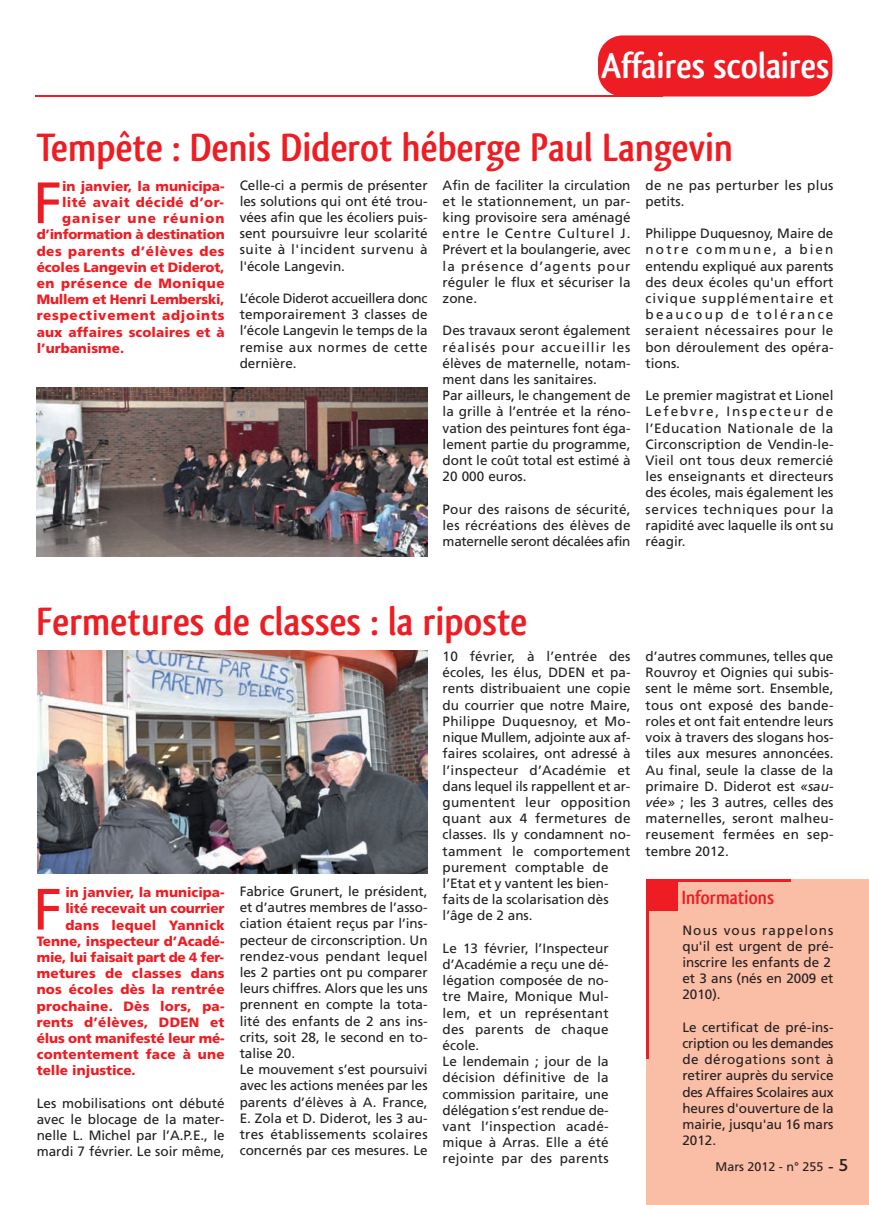
<style>
.page{position:relative;width:869px;height:1205px;background:#fff}
.page>*{position:absolute;margin:0;border:0;box-sizing:border-box;transform-origin:0 0}
.t1{font:58.25px "Frutiger";color:#ee1d23}
.t2{font:700 41.25px "Qlassik";color:#ee1d23}
.t3{font:700 37.5px "Qlassik";color:#fff}
.t4{font:700 20px "Qlassik";color:#ee1d23}
.t5{font:13.5px/16.2px "Frutiger";color:#231f20;text-align:justify}
.t6{font:900 13.5px "Frutiger";color:#ee1d23}
.t7{font:900 13.5px "Frutiger";letter-spacing:.02em;color:#ee1d23}
.t8{font:900 13.5px "Frutiger";letter-spacing:.045em;color:#ee1d23}
.t9{font:13.5px/16.2px "Frutiger";letter-spacing:.02em;color:#231f20}
.t10{font:900 13.5px "Frutiger";letter-spacing:-.02em;color:#ee1d23}
.t11{font:900 13.5px "Frutiger";letter-spacing:.055em;color:#ee1d23}
.t12{font:900 13.5px "Frutiger";letter-spacing:.03em;color:#ee1d23}
.t13{font:900 13.5px "Frutiger";letter-spacing:.085em;color:#ee1d23}
.t14{font:12.5px "Frutiger";color:#231f20}
.s1{font-style:italic}
.s2{font-family:"Gill Sans";font-size:15px}
.s3{font-family:"Gill Sans";font-size:17.5px}
</style>
<div class="page">
<div style="left:597px;top:35px;width:235px;height:62px;background:#ee1d23;border-radius:25px"></div>
<hr style="left:36px;top:95px;width:626px;height:2px;background:#ee1d23">
<img style="left:36px;top:387px;width:391px;height:169px">
<div style="left:646px;top:879px;width:222px;height:326px;background:#fabda6"></div>
<div style="left:646px;top:879px;width:31px;height:31px;background:#ee1d23"></div>
<hr style="left:647px;top:879px;width:144px;height:2px;background:#ee1d23">
<hr style="left:646px;top:884px;width:2px;height:174px;background:#ee1d23">
<img style="left:37px;top:650px;width:390px;height:223px">
<h3 class="t3" style="left:601px;top:44px;width:230px">Affaires scolaires</h3>
<h2 class="t2" style="left:37px;top:123px;width:697px">Tempête : Denis Diderot héberge Paul Langevin</h2>
<h1 class="t1" style="left:33px;top:179px;width:31px">F</h1>
<p class="t6" style="left:62px;top:181px;width:164px">in janvier, la municipa-</p>
<p class="t5" style="left:442px;top:178px;width:189px">Afin de faciliter la circulation et le stationnement, un par&shy;king provisoire sera aménagé entre le Centre Culturel J.<br>Prévert et la boulangerie, avec la présence d’agents pour réguler le flux et sécuriser la zone.</p>
<p class="t5" style="left:442px;top:324px;width:189px;text-align:left">Des travaux seront également réalisés pour accueillir les élèves de maternelle, notam&shy;ment dans les sanitaires.<br>Par ailleurs, le changement de la grille à l’entrée et la réno&shy;vation des peintures font éga&shy;lement partie du programme, dont le coût total est estimé à<br>20 000 euros.</p>
<p class="t5" style="left:442px;top:502px;width:189px">Pour des raisons de sécurité, les récréations des élèves de maternelle seront décalées afin</p>
<p class="t5" style="left:239px;top:178px;width:189px">Celle-ci a permis de présenter les solutions qui ont été trou&shy;vées afin que les écoliers puis&shy;sent poursuivre leur scolarité suite à l'incident survenu à l'école Langevin.</p>
<p class="t5" style="left:239px;top:291px;width:189px">L’école Diderot accueillera donc temporairement 3 classes de l’école Langevin le temps de la remise aux normes de cette dernière.</p>
<p class="t9" style="left:645px;top:178px;width:189px">de ne pas perturber les plus petits.</p>
<p class="t5" style="left:645px;top:226px;width:189px">Philippe Duquesnoy, Maire de notre commune, a bien entendu expliqué aux parents des deux écoles qu'un effort civique supplémentaire et beaucoup de tolérance seraient nécessaires pour le bon déroulement des opéra&shy;tions.</p>
<p class="t5" style="left:645px;top:388px;width:189px">Le premier magistrat et Lionel Lefebvre, Inspecteur de l’Education Nationale de la Circonscription de Vendin-le-Vieil ont tous deux remercié les enseignants et directeurs des écoles, mais également les services techniques pour la rapidité avec laquelle ils ont su réagir.</p>
<p class="t12" style="left:62px;top:197px;width:163px">lité avait décidé d’or-</p>
<p class="t13" style="left:62px;top:213px;width:164px">ganiser une réunion</p>
<p class="t10" style="left:37px;top:229px;width:189px">d’information à destination</p>
<p class="t8" style="left:37px;top:245px;width:189px">des parents d’élèves des</p>
<p class="t6" style="left:37px;top:262px;width:189px">écoles Langevin et Diderot,</p>
<p class="t8" style="left:37px;top:278px;width:189px">en présence de Monique</p>
<p class="t6" style="left:37px;top:294px;width:189px">Mullem et Henri Lemberski,</p>
<p class="t11" style="left:37px;top:310px;width:189px">respectivement adjoints</p>
<p class="t6" style="left:37px;top:326px;width:189px">aux affaires scolaires et à</p>
<p class="t6" style="left:37px;top:343px;width:89px">l’urbanisme.</p>
<h2 class="t2" style="left:37px;top:597px;width:492px">Fermetures de classes : la riposte</h2>
<h1 class="t1" style="left:33px;top:886px;width:31px">F</h1>
<p class="t6" style="left:65px;top:887px;width:161px">in janvier, la municipa-</p>
<p class="t6" style="left:65px;top:903px;width:161px">lité recevait un courrier</p>
<p class="t7" style="left:65px;top:919px;width:161px">dans lequel Yannick</p>
<p class="t6" style="left:37px;top:935px;width:189px">Tenne, inspecteur d’Acadé-</p>
<p class="t6" style="left:37px;top:952px;width:189px">mie, lui faisait part de 4 fer-</p>
<p class="t7" style="left:37px;top:968px;width:189px">metures de classes dans</p>
<p class="t7" style="left:37px;top:984px;width:189px">nos écoles dès la rentrée</p>
<p class="t7" style="left:37px;top:1000px;width:189px">prochaine. Dès lors, pa-</p>
<p class="t7" style="left:37px;top:1016px;width:189px">rents d’élèves, DDEN et</p>
<p class="t6" style="left:37px;top:1033px;width:189px">élus ont manifesté leur mé-</p>
<p class="t7" style="left:37px;top:1049px;width:189px">contentement face à une</p>
<p class="t6" style="left:37px;top:1065px;width:100px">telle injustice.</p>
<p class="t5" style="left:37px;top:1096px;width:189px">Les mobilisations ont débuté avec le blocage de la mater&shy;nelle L. Michel par l’A.P.E., le mardi 7 février. Le soir même,</p>
<p class="t5" style="left:239px;top:884px;width:189px;text-align:left">Fabrice Grunert, le président, et d’autres membres de l’asso&shy;ciation étaient reçus par l’ins&shy;pecteur de circonscription. Un rendez-vous pendant lequel les 2 parties ont pu comparer leurs chiffres. Alors que les uns prennent en compte la tota&shy;lité des enfants de 2 ans ins&shy;crits, soit 28, le second en to&shy;talise 20.<br>Le mouvement s’est poursuivi avec les actions menées par les parents d’élèves à A. France,<br>E. Zola et D. Diderot, les 3 au&shy;tres établissements scolaires concernés par ces mesures. Le</p>
<p class="t5" style="left:442px;top:649px;width:189px;text-align:left">10 février, à l’entrée des écoles, les élus, DDEN et pa&shy;rents distribuaient une copie du courrier que notre Maire,<br>Philippe Duquesnoy, et Mo&shy;nique Mullem, adjointe aux af&shy;faires scolaires, ont adressé à l’inspecteur d’Académie et dans lequel ils rappellent et ar&shy;gumentent leur opposition quant aux 4 fermetures de classes. Ils y condamnent no&shy;tamment le comportement purement comptable de l’Etat et y vantent les bien&shy;faits de la scolarisation dès l’âge de 2 ans.</p>
<p class="t5" style="left:442px;top:941px;width:167px;text-align:left">Le 13 février, l’Inspecteur d’Académie a reçu une dé&shy;légation composée de no&shy;tre Maire, Monique Mul&shy;lem, et un représentant des parents de chaque école.<br>Le lendemain ; jour de la décision définitive de la commission paritaire, une délégation s’est rendue de&shy;vant l’inspection acadé&shy;mique à Arras. Elle a été rejointe par des parents</p>
<p class="t5" style="left:645px;top:649px;width:189px">d’autres communes, telles que Rouvroy et Oignies qui subis&shy;sent le même sort. Ensemble, tous ont exposé des bande&shy;roles et ont fait entendre leurs voix à travers des slogans hos&shy;tiles aux mesures annoncées.<br>Au final, seule la classe de la primaire D. Diderot est <span class="s1">«sau&shy;vée»</span> ; les 3 autres, celles des maternelles, seront malheu&shy;reusement fermées en sep&shy;tembre 2012.</p>
<h3 class="t4" style="left:681px;top:886px;width:94px">Informations</h3>
<p class="t5" style="left:682px;top:923px;width:152px;text-align:left">Nous vous rappelons qu'il est urgent de pré&shy;inscrire les enfants de 2 et 3 ans (nés en 2009 et<br>2010).</p>
<p class="t5" style="left:682px;top:1020px;width:152px">Le certificat de pré-ins&shy;cription ou les demandes de dérogations sont à retirer auprès du service des Affaires Scolaires aux heures d'ouverture de la mairie, jusqu'au 16 mars 2012.</p>
<p class="t14" style="left:715px;top:1162px;width:134px">Mars 2012 - n° 255 <span class="s2">-</span> <span class="s3">5</span></p>
</div>
